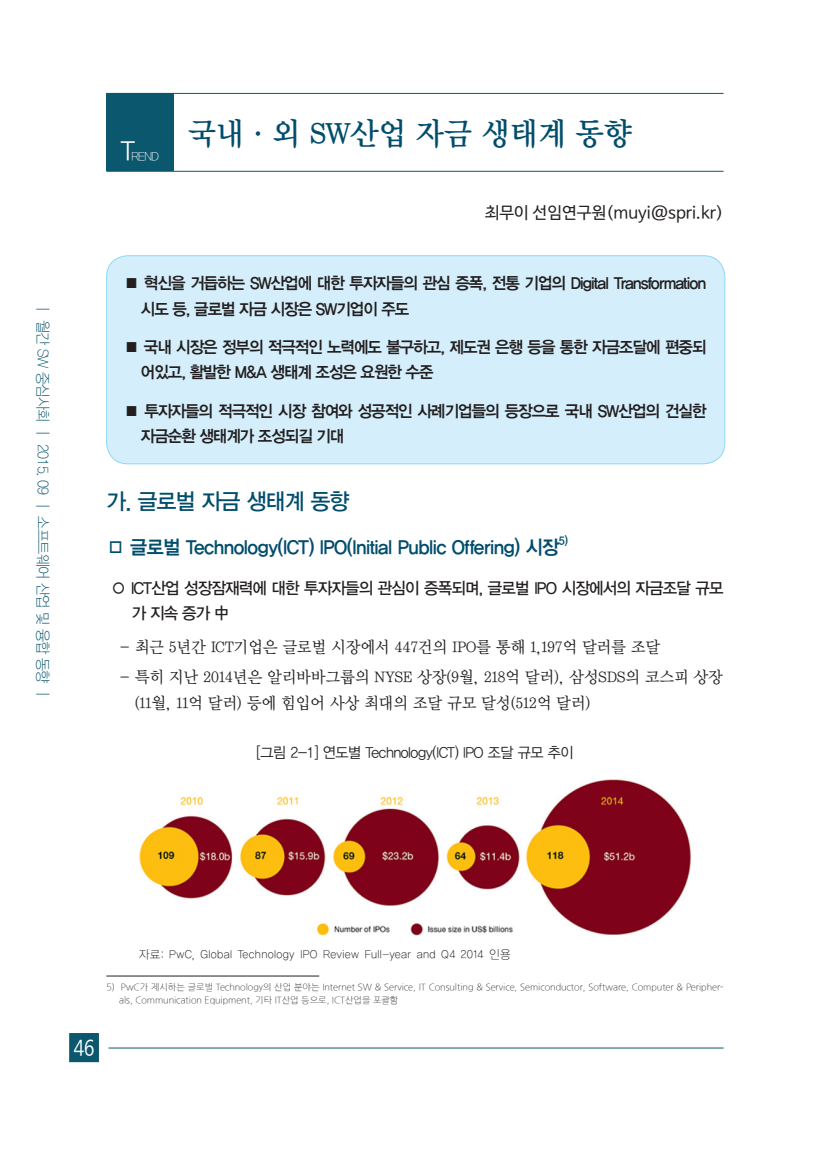
<style>
.page{position:relative;width:830px;height:1149px;background:#fff}
.page>*{position:absolute;margin:0;border:0;box-sizing:border-box;transform-origin:0 0}
.본문_큰제목{font:31.5px "YDIY Mj O140 KSCPC EUC H";letter-spacing:-.065em;color:#004d6c;scale:.95 1}
.t1{font:27px "YDIYGO320";color:#fff;scale:.95 1}
.가{font:22.5px "YDIYGO330";letter-spacing:-.03em;color:#004d6c;scale:.95 1}
.t2{font:21px "Nanum Barun Gothic OTF Yet Hangul";color:#fff;scale:.84 1}
.내용{font:19.5px "YDIYGO340";letter-spacing:-.03em;color:#004d6c;scale:.95 1}
.t3{font:16.5px/25.5px "YDIYGO340";letter-spacing:-.06em;color:#231f20;scale:.95 1}
.본문안의{font:16.5px/25.5px "YDIY Mj O130 KSCPC EUC H";letter-spacing:-.07em;color:#231f20;scale:.95 1}
.랑내용{font:16.5px/25.5px "YDIYGO330";letter-spacing:-.05em;color:#231f20;scale:.95 1}
.연구원님_이름{font:16.5px "Nanum Barun Gothic OTF Yet Hangul";color:#231f20}
.표0-0{font:15px "YDIYGO320";letter-spacing:-.03em;color:#231f20;scale:.95 1}
.t4{font:15px "YDIYGO310";letter-spacing:-.05em;color:#0b576d;scale:.95 1}
.t5{font:12.15px "YDIYGO310";color:#fff;scale:.95 1}
.자료{font:12px "YDIYGO110 KSCPC EUC H";letter-spacing:-.03em;color:#231f20;scale:.95 1}
.내용-2{font:11.4px "YDIYGO340";color:#004d6c;scale:.95 1}
.각주내용{font:300 9px/12px "Nanum Gothic";color:#231f20}
</style>
<div class="page">
<div style="left:106px;top:93px;width:68px;height:78px;background:#0b576d"></div>
<hr style="left:106px;top:93px;width:617px;height:1px;background:#0b576d">
<hr style="left:108px;top:1047px;width:615px;height:1px;background:#0b576d">
<div style="left:70px;top:1033px;width:28px;height:27px;background:#0b576d"></div>
<div style="left:69px;top:1032px;width:30px;height:29px;border:2px solid #0b576d"></div>
<hr style="left:106px;top:171px;width:617px;height:1px;background:#0b576d">
<div style="left:107px;top:256px;width:617px;height:207px;background:#d4effb;border-radius:21px"></div>
<div style="left:106px;top:255px;width:618px;height:209px;border:1px solid #8dd7f7;border-radius:21px"></div>
<img style="left:139px;top:779px;width:552px;height:157px">
<hr style="left:106px;top:975px;width:213px;height:1px;background:#231f20">
<p class="t4" style="left:51px;top:302px;width:421px;rotate:90deg">ㅣ 월간 SW 중심사회 ㅣ 2015. 09 ㅣ 소프트웨어 산업 및 융합 동향 ㅣ</p>
<h2 class="t1" style="left:121px;top:136px;width:16px">T</h2>
<p class="t5" style="left:131px;top:150px;width:30px">REND</p>
<p class="본문_큰제목" style="left:187px;top:118px;width:470px">국내·외 SW산업 자금 생태계 동향</p>
<p class="연구원님_이름" style="left:484px;top:204px;width:240px">최무이 선임연구원(muyi@spri.kr)</p>
<p class="t3" style="left:141px;top:270px;width:596px;text-indent:-17px">■ 혁신을 거듭하는 SW산업에 대한 투자자들의 관심 증폭, 전통 기업의 Digital Transformation 시도 등, 글로벌 자금 시장은 SW기업이 주도</p>
<p class="t3" style="left:141px;top:334px;width:596px;text-indent:-17px">■ 국내 시장은 정부의 적극적인 노력에도 불구하고, 제도권 은행 등을 통한 자금조달에 편중되 어있고, 활발한 M&amp;A 생태계 조성은 요원한 수준</p>
<p class="t3" style="left:141px;top:398px;width:596px;text-indent:-17px">■ 투자자들의 적극적인 시장 참여와 성공적인 사례기업들의 등장으로 국내 SW산업의 건실한 자금순환 생태계가 조성되길 기대</p>
<p class="가" style="left:106px;top:489px;width:257px">가. 글로벌 자금 생태계 동향</p>
<p class="내용" style="left:106px;top:535px;width:478px">□ 글로벌 Technology(ICT) IPO(Initial Public Offering) 시장</p>
<p class="내용-2" style="left:558px;top:533px;width:11px">5)</p>
<p class="랑내용" style="left:132px;top:575px;width:624px;text-indent:-21px">○ ICT산업 성장잠재력에 대한 투자자들의 관심이 증폭되며, 글로벌 IPO 시장에서의 자금조달 규모 가 지속 증가 中</p>
<p class="본문안의" style="left:119px;top:635px;width:571px">- 최근 5년간 ICT기업은 글로벌 시장에서 447건의 IPO를 통해 1,197억 달러를 조달</p>
<p class="본문안의" style="left:134px;top:664px;width:621px;text-indent:-15px">- 특히 지난 2014년은 알리바바그룹의 NYSE 상장(9월, 218억 달러), 삼성SDS의 코스피 상장 (11월, 11억 달러) 등에 힘입어 사상 최대의 조달 규모 달성(512억 달러)</p>
<p class="표0-0" style="left:256px;top:744px;width:335px">[그림 2-1] 연도별 Technology(ICT) IPO 조달 규모 추이</p>
<p class="자료" style="left:138px;top:948px;width:393px">자료: PwC, Global Technology IPO Review Full-year and Q4 2014 인용</p>
<p class="각주내용" style="left:119px;top:981px;width:605px;text-indent:-13px">5) PwC가 제시하는 글로벌 Technology의 산업 분야는 Internet SW &amp; Service, IT Consulting &amp; Service, Semiconductor, Software, Computer &amp; Peripher&shy;als, Communication Equipment, 기타 IT산업 등으로, ICT산업을 포괄함</p>
<p class="t2" style="left:74px;top:1036px;width:26px">46</p>
</div>
